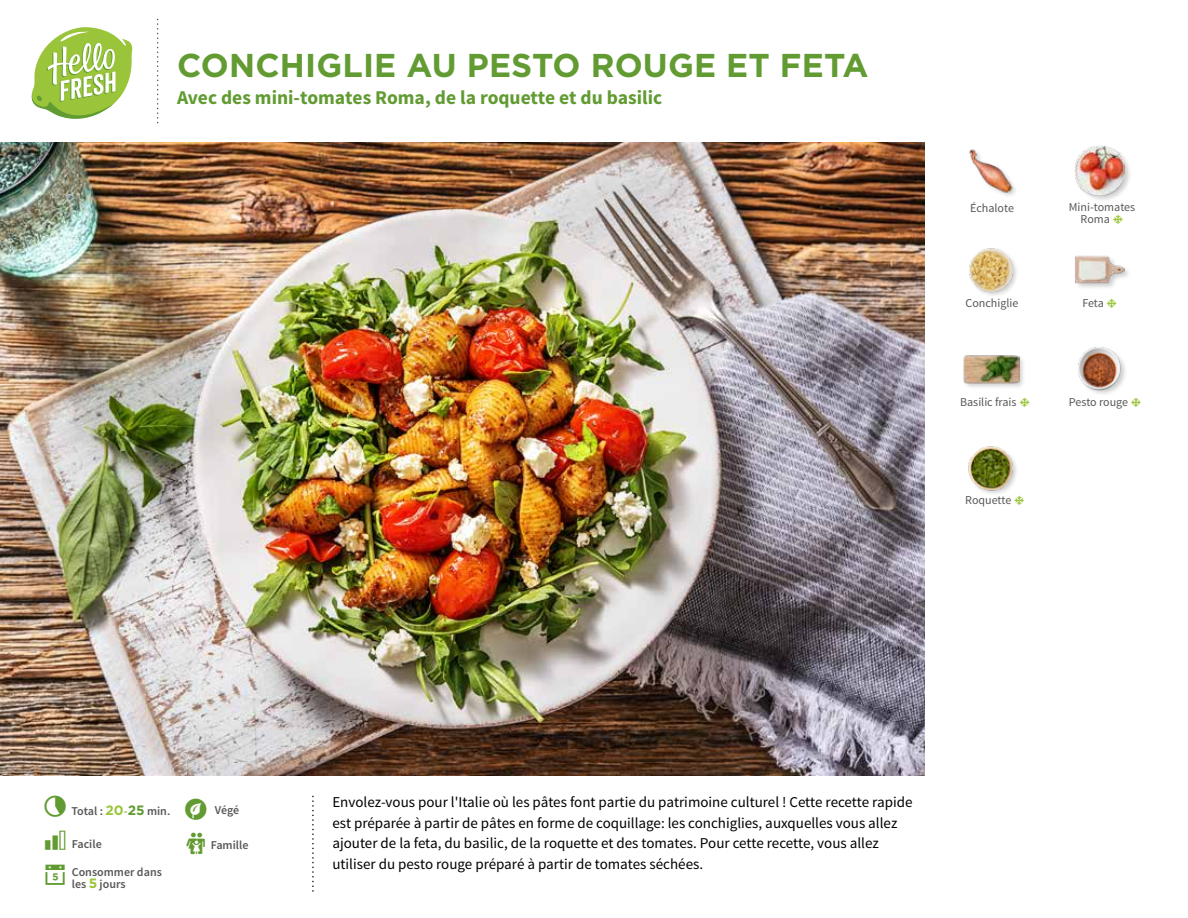
<style>
.page{position:relative;width:1188px;height:918px;background:#fff}
.page>*{position:absolute;margin:0;border:0;box-sizing:border-box;transform-origin:0 0}
.t1{font:700 33px "Gotham";letter-spacing:.005em;color:#619b31}
.t2{font:700 19.5px "Source Sans Pro";color:#619b31}
.t3{font:15px/20.5px "Source Sans Pro";color:#000}
.t4{font:12px/12px "Source Sans Pro";color:#575756}
.t5{font:600 12px/12.9px "Source Sans Pro";color:#575756}
.s1{font-family:"Gotham";font-weight:700;font-size:13.5px;color:#9ac43a}
.s2{color:#87ac54}
.s3{font-family:"Gotham";font-weight:700;font-size:13.5px;color:#619b31}
</style>
<div class="page">
<svg style="left:31px;top:27px;width:102px;height:92px"></svg>
<img style="left:0;top:142px;width:925px;height:634px">
<div style="left:1074px;top:145px;width:59px;height:58px;background:#000;opacity:.2"></div>
<img style="left:1075px;top:146px;width:50px;height:50px">
<img style="left:1078px;top:347px;width:47px;height:47px">
<div style="left:1075px;top:256px;width:57px;height:35px;background:#000;opacity:.2"></div>
<img style="left:1075px;top:255px;width:50px;height:36px">
<img style="left:969px;top:149px;width:47px;height:47px">
<div style="left:963px;top:354px;width:63px;height:36px;background:#000;opacity:.2"></div>
<img style="left:963px;top:354px;width:57px;height:36px">
<img style="left:968px;top:446px;width:49px;height:48px">
<img style="left:969px;top:248px;width:48px;height:48px">
<h1 class="t1" style="left:177px;top:44px;width:693px">CONCHIGLIE AU PESTO ROUGE ET FETA</h1>
<h2 class="t2" style="left:177px;top:85px;width:487px">Avec des mini-tomates Roma, de la roquette et du basilic</h2>
<p class="t4" style="left:970px;top:202px;width:45px">Échalote</p>
<p class="t4" style="left:1081px;top:202px;width:56px;text-indent:-12px">Mini-tomates<br>Roma</p>
<p class="t4" style="left:966px;top:298px;width:54px">Conchiglie</p>
<p class="t4" style="left:1082px;top:297px;width:23px">Feta</p>
<p class="t4" style="left:960px;top:397px;width:58px">Basilic frais</p>
<p class="t4" style="left:1069px;top:396px;width:61px">Pesto rouge</p>
<p class="t4" style="left:965px;top:495px;width:48px">Roquette</p>
<p class="t5" style="left:71px;top:805px;width:100px">Total : <span class="s1">20</span><span class="s2">-</span><span class="s3">25</span> min.</p>
<p class="t5" style="left:215px;top:804px;width:26px">Végé</p>
<p class="t5" style="left:211px;top:839px;width:39px">Famille</p>
<p class="t5" style="left:72px;top:838px;width:31px">Facile</p>
<p class="t5" style="left:72px;top:865px;width:92px">Consommer dans les <span class="s1">5</span> jours</p>
<p class="t3" style="left:332px;top:792px;width:582px">Envolez-vous pour l'Italie où les pâtes font partie du patrimoine culturel ! Cette recette rapide est préparée à partir de pâtes en forme de coquillage: les conchiglies, auxquelles vous allez ajouter de la feta, du basilic, de la roquette et des tomates. Pour cette recette, vous allez utiliser du pesto rouge préparé à partir de tomates séchées.</p>
</div>
